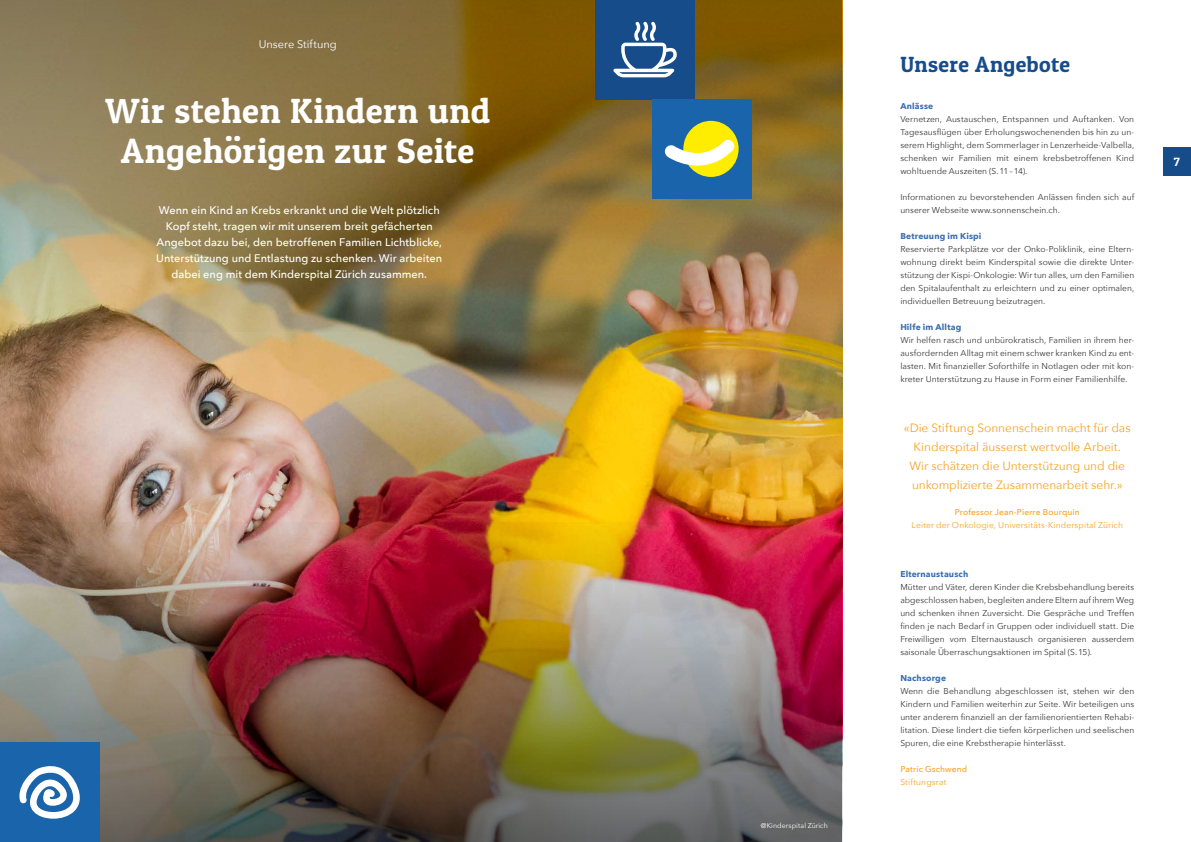
<style>
.page{position:relative;width:1191px;height:842px;background:#fff}
.page>*{position:absolute;margin:0;border:0;box-sizing:border-box;transform-origin:0 0}
.t1{font:35px/40px "Patua One";letter-spacing:.015em;color:#fff;text-align:center}
.t2{font:22px "Patua One";letter-spacing:.02em;color:#174c8b}
.t3{font:12px/19px "Avenir Next";letter-spacing:-.005em;color:#f6a424;text-align:center}
.t4{font:12px "Patua One";color:#fff}
.t5{font:500 11px/16px "Avenir Next";color:#fff;text-align:center}
.t6{font:11px "Avenir Next";color:#fff}
.t7{font:8.5px/13px "Avenir Next";letter-spacing:.005em;color:#383937;text-align:justify}
.t8{font:8.5px "Avenir Next";letter-spacing:.01em;color:#f6a424}
.t9{font:700 8.5px "Avenir Next";letter-spacing:.02em;color:#3c6fb1}
.t10{font:500 8.5px "Avenir Next";letter-spacing:.015em;color:#f6a424}
.t11{font:7px "Avenir Next";letter-spacing:.01em;color:#fff}
</style>
<div class="page">
<img style="left:0;top:332px;width:842px;height:190px">
<img style="left:0;top:0;width:842px;height:332px">
<img style="left:0;top:522px;width:842px;height:320px">
<div style="left:0;top:743px;width:99px;height:99px;background:#1964aa"></div>
<div style="left:595px;top:0;width:99px;height:99px;background:#174c8b"></div>
<svg style="left:613px;top:22px;width:64px;height:55px"></svg>
<svg style="left:19px;top:766px;width:61px;height:53px"></svg>
<div style="left:652px;top:99px;width:99px;height:100px;background:#1964aa"></div>
<div style="left:683px;top:121px;width:55px;height:56px;background:#ffed00;border-radius:50%"></div>
<svg style="left:664px;top:139px;width:71px;height:27px"></svg>
<div style="left:1162px;top:147px;width:29px;height:29px;background:#174c8b"></div>
<p class="t6" style="left:259px;top:35px;width:80px">Unsere Stiftung</p>
<h1 class="t1" style="left:105px;top:91px;width:386px">Wir stehen Kindern und<br>Angehörigen zur Seite</h1>
<p class="t5" style="left:156px;top:202px;width:287px">Wenn ein Kind an Krebs erkrankt und die Welt plötzlich Kopf steht, tragen wir mit unserem breit gefächerten Angebot dazu bei, den betroffenen Familien Lichtblicke, Unterstützung und Entlastung zu schenken. Wir arbeiten dabei eng mit dem Kinderspital Zürich zusammen.</p>
<p class="t11" style="left:761px;top:819px;width:69px">@Kinderspital Zürich</p>
<h2 class="t2" style="left:900px;top:51px;width:171px">Unsere Angebote</h2>
<p class="t9" style="left:900px;top:99px;width:34px">Anlässe</p>
<p class="t7" style="left:900px;top:112px;width:235px">Vernetzen, Austauschen, Entspannen und Auftanken. Von Tagesausflügen über Erholungswochenenden bis hin zu un&shy;serem Highlight, dem Sommerlager in Lenzerheide-Valbella, schenken wir Familien mit einem krebsbetroffenen Kind wohltuende Auszeiten (S.11–14).</p>
<p class="t7" style="left:900px;top:190px;width:235px">Informationen zu bevorstehenden Anlässen finden sich auf unserer Webseite www.sonnenschein.ch.</p>
<p class="t9" style="left:900px;top:229px;width:83px">Betreuung im Kispi</p>
<p class="t7" style="left:900px;top:242px;width:235px">Reservierte Parkplätze vor der Onko-Poliklinik, eine Eltern&shy;wohnung direkt beim Kinderspital sowie die direkte Unter&shy;stützung der Kispi-Onkologie: Wir tun alles, um den Familien den Spitalaufenthalt zu erleichtern und zu einer optimalen, individuellen Betreuung beizutragen.</p>
<p class="t9" style="left:900px;top:320px;width:62px">Hilfe im Alltag</p>
<p class="t7" style="left:900px;top:333px;width:235px">Wir helfen rasch und unbürokratisch, Familien in ihrem her&shy;ausfordernden Alltag mit einem schwer kranken Kind zu ent&shy;lasten. Mit finanzieller Soforthilfe in Notlagen oder mit kon&shy;kreter Unterstützung zu Hause in Form einer Familienhilfe.</p>
<h3 class="t3" style="left:904px;top:417px;width:228px">«Die Stiftung Sonnenschein macht für das Kinderspital äusserst wertvolle Arbeit.<br>Wir schätzen die Unterstützung und die unkomplizierte Zusammenarbeit sehr.»</h3>
<p class="t10" style="left:954px;top:504px;width:126px">Professor Jean-Pierre Bourquin</p>
<p class="t8" style="left:911px;top:517px;width:213px">Leiter der Onkologie, Universitäts-Kinderspital Zürich</p>
<p class="t9" style="left:900px;top:567px;width:69px">Elternaustausch</p>
<p class="t7" style="left:900px;top:580px;width:235px">Mütter und Väter, deren Kinder die Krebsbehandlung bereits abgeschlossen haben, begleiten andere Eltern auf ihrem Weg und schenken ihnen Zuversicht. Die Gespräche und Treffen finden je nach Bedarf in Gruppen oder individuell statt. Die Freiwilligen vom Elternaustausch organisieren ausserdem saisonale Überraschungsaktionen im Spital (S.15).</p>
<p class="t9" style="left:900px;top:671px;width:47px">Nachsorge</p>
<p class="t7" style="left:900px;top:684px;width:235px">Wenn die Behandlung abgeschlossen ist, stehen wir den Kindern und Familien weiterhin zur Seite. Wir beteiligen uns unter anderem finanziell an der familienorientierten Rehabi&shy;litation. Diese lindert die tiefen körperlichen und seelischen Spuren, die eine Krebstherapie hinterlässt.</p>
<p class="t10" style="left:900px;top:762px;width:68px">Patric Gschwend</p>
<p class="t8" style="left:900px;top:775px;width:48px">Stiftungsrat</p>
<h3 class="t4" style="left:1173px;top:154px;width:8px">7</h3>
</div>
